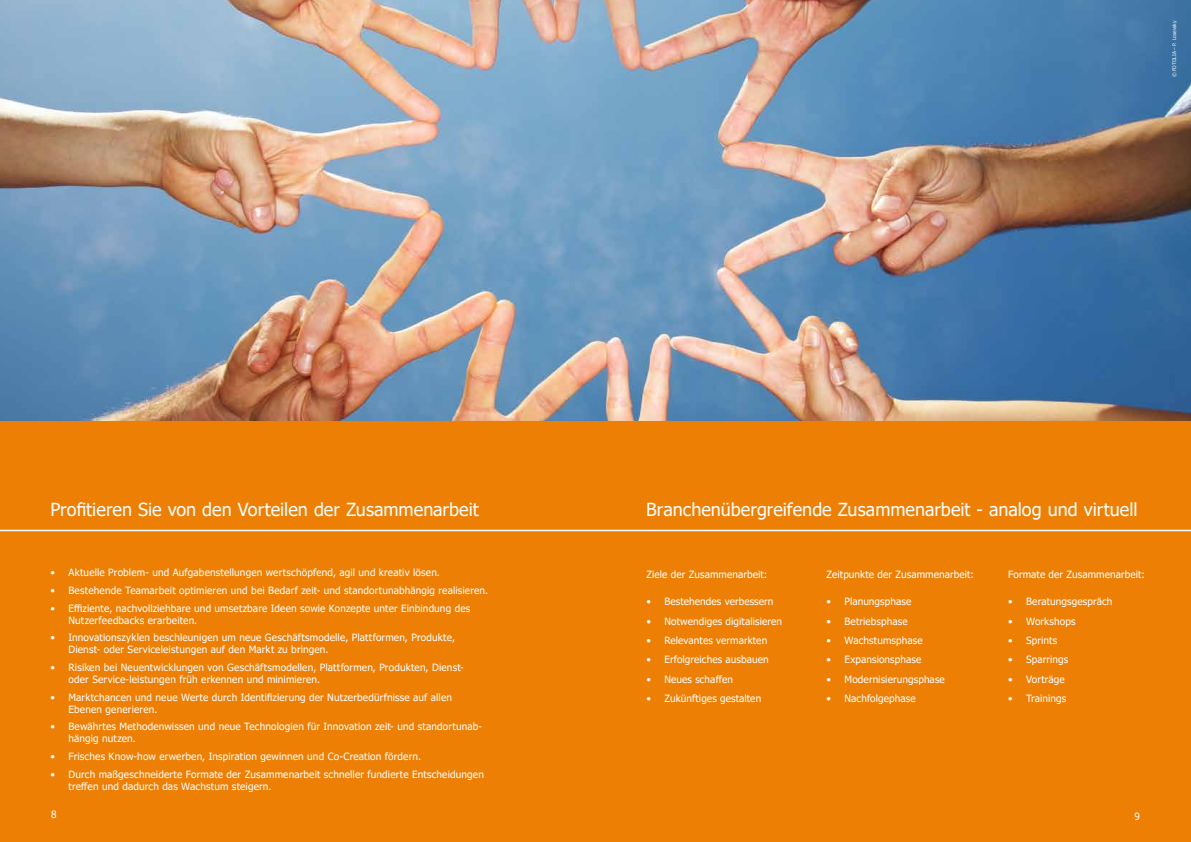
<style>
.page{position:relative;width:1191px;height:842px;background:#fff}
.page>*{position:absolute;margin:0;border:0;box-sizing:border-box;transform-origin:0 0}
.t1{font:18px "Tahoma";color:#fff}
.t2{font:10px/12px "Tahoma";letter-spacing:.015em;color:#fff}
.t3{font:5px "Tahoma";color:#f8f8f8}
</style>
<div class="page">
<div style="left:0;top:421px;width:1191px;height:421px;background:#ed7f05"></div>
<hr style="left:0;top:530px;width:1191px;height:1px;background:#fff">
<img style="left:0;top:0;width:1191px;height:421px">
<p class="t3" style="left:1171px;top:77px;width:58px;rotate:-90deg">© FOTOLIA – P. Losevsky</p>
<h1 class="t1" style="left:50px;top:497px;width:430px">Profitieren Sie von den Vorteilen der Zusammenarbeit</h1>
<p class="t2" style="left:50px;top:567px;width:391px">• Aktuelle Problem- und Aufgabenstellungen wertschöpfend, agil und kreativ lösen.</p>
<p class="t2" style="left:50px;top:585px;width:439px">• Bestehende Teamarbeit optimieren und bei Bedarf zeit- und standortunabhängig realisieren.</p>
<p class="t2" style="left:68px;top:602px;width:403px;text-indent:-18px">• Effiziente, nachvollziehbare und umsetzbare Ideen sowie Konzepte unter Einbindung des<br>Nutzerfeedbacks erarbeiten.</p>
<p class="t2" style="left:68px;top:632px;width:388px;text-indent:-18px">• Innovationszyklen beschleunigen um neue Geschäftsmodelle, Plattformen, Produkte,<br>Dienst- oder Serviceleistungen auf den Markt zu bringen.</p>
<p class="t2" style="left:68px;top:662px;width:397px;text-indent:-18px">• Risiken bei Neuentwicklungen von Geschäftsmodellen, Plattformen, Produkten, Dienst&shy;oder Service-leistungen früh erkennen und minimieren.</p>
<p class="t2" style="left:68px;top:691px;width:385px;text-indent:-18px">• Marktchancen und neue Werte durch Identifizierung der Nutzerbedürfnisse auf allen<br>Ebenen generieren.</p>
<p class="t2" style="left:68px;top:721px;width:415px;text-indent:-18px">• Bewährtes Methodenwissen und neue Technologien für Innovation zeit- und standortunab&shy;hängig nutzen.</p>
<p class="t2" style="left:50px;top:751px;width:372px">• Frisches Know-how erwerben, Inspiration gewinnen und Co-Creation fördern.</p>
<p class="t2" style="left:68px;top:768px;width:417px;text-indent:-18px">• Durch maßgeschneiderte Formate der Zusammenarbeit schneller fundierte Entscheidungen treffen und dadurch das Wachstum steigern.</p>
<h1 class="t1" style="left:646px;top:498px;width:493px">Branchenübergreifende Zusammenarbeit - analog und virtuell</h1>
<p class="t2" style="left:646px;top:569px;width:123px">Ziele der Zusammenarbeit:</p>
<p class="t2" style="left:646px;top:596px;width:129px">• Bestehendes verbessern</p>
<p class="t2" style="left:646px;top:616px;width:137px">• Notwendiges digitalisieren</p>
<p class="t2" style="left:646px;top:635px;width:122px">• Relevantes vermarkten</p>
<p class="t2" style="left:646px;top:654px;width:124px">• Erfolgreiches ausbauen</p>
<p class="t2" style="left:646px;top:674px;width:88px">• Neues schaffen</p>
<p class="t2" style="left:646px;top:693px;width:116px">• Zukünftiges gestalten</p>
<p class="t2" style="left:826px;top:569px;width:149px">Zeitpunkte der Zusammenarbeit:</p>
<p class="t2" style="left:826px;top:596px;width:86px">• Planungsphase</p>
<p class="t2" style="left:826px;top:616px;width:83px">• Betriebsphase</p>
<p class="t2" style="left:826px;top:635px;width:98px">• Wachstumsphase</p>
<p class="t2" style="left:826px;top:654px;width:96px">• Expansionsphase</p>
<p class="t2" style="left:826px;top:674px;width:120px">• Modernisierungsphase</p>
<p class="t2" style="left:826px;top:693px;width:91px">• Nachfolgephase</p>
<p class="t2" style="left:1008px;top:569px;width:138px">Formate der Zusammenarbeit:</p>
<p class="t2" style="left:1008px;top:596px;width:106px">• Beratungsgespräch</p>
<p class="t2" style="left:1008px;top:616px;width:69px">• Workshops</p>
<p class="t2" style="left:1008px;top:635px;width:51px">• Sprints</p>
<p class="t2" style="left:1008px;top:654px;width:62px">• Sparrings</p>
<p class="t2" style="left:1008px;top:674px;width:58px">• Vorträge</p>
<p class="t2" style="left:1008px;top:693px;width:60px">• Trainings</p>
<p class="t2" style="left:51px;top:809px;width:7px">8</p>
<p class="t2" style="left:1134px;top:811px;width:7px">9</p>
</div>
